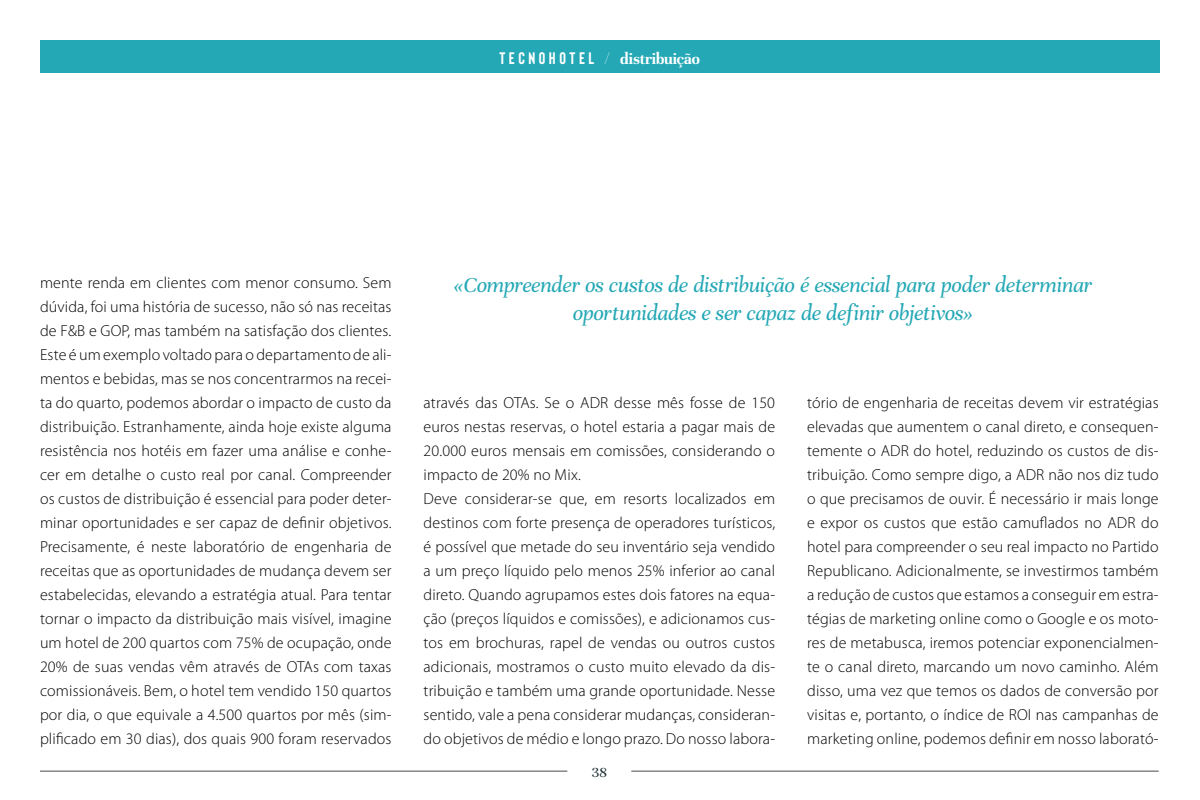
<style>
.page{position:relative;width:1200px;height:800px;background:#fff}
.page>*{position:absolute;margin:0;border:0;box-sizing:border-box;transform-origin:0 0}
.t1{font:italic 23.28px/27.9px "Unna";letter-spacing:-.015em;color:#24a8b5;text-align:center}
.t2{font:700 16.68px "Unna";letter-spacing:-.015em;color:#fff}
.t3{font:300 16px/24px "Myriad Pro";letter-spacing:.01em;color:#000;text-align:justify}
.t4{font:15.16px "Unna";color:#172a2f}
.s1{font-family:"Bison"}
.s2{font-family:"Bebas Neue";font-weight:300}
</style>
<div class="page">
<hr style="left:40px;top:771px;width:527px;height:1px;background:#4a4a49">
<hr style="left:631px;top:771px;width:528px;height:1px;background:#4a4a49">
<div style="left:40px;top:40px;width:1120px;height:33px;background:#24a8b5"></div>
<p class="t2" style="left:499px;top:49px;width:202px"><span class="s1">T E C N O H O T E l</span> <span class="s2">/</span> distribuição</p>
<p class="t3" style="left:40px;top:271px;width:353px">mente renda em clientes com menor consumo. Sem dúvida, foi uma história de sucesso, não só nas receitas de F&amp;B e GOP, mas também na satisfação dos clientes.<br>Este é um exemplo voltado para o departamento de ali&shy;mentos e bebidas, mas se nos concentrarmos na recei&shy;ta do quarto, podemos abordar o impacto de custo da distribuição. Estranhamente, ainda hoje existe alguma resistência nos hotéis em fazer uma análise e conhe&shy;cer em detalhe o custo real por canal. Compreender os custos de distribuição é essencial para poder deter&shy;minar oportunidades e ser capaz de definir objetivos.<br>Precisamente, é neste laboratório de engenharia de receitas que as oportunidades de mudança devem ser estabelecidas, elevando a estratégia atual. Para tentar tornar o impacto da distribuição mais visível, imagine um hotel de 200 quartos com 75% de ocupação, onde 20% de suas vendas vêm através de OTAs com taxas comissionáveis. Bem, o hotel tem vendido 150 quartos por dia, o que equivale a 4.500 quartos por mês (sim&shy;plificado em 30 dias), dos quais 900 foram reservados</p>
<h1 class="t1" style="left:454px;top:271px;width:640px">«Compreender os custos de distribuição é essencial para poder determinar oportunidades e ser capaz de definir objetivos»</h1>
<p class="t3" style="left:424px;top:391px;width:353px;text-align:left">através das OTAs. Se o ADR desse mês fosse de 150 euros nestas reservas, o hotel estaria a pagar mais de 20.000 euros mensais em comissões, considerando o impacto de 20% no Mix.<br>Deve considerar-se que, em resorts localizados em destinos com forte presença de operadores turísticos, é possível que metade do seu inventário seja vendido a um preço líquido pelo menos 25% inferior ao canal direto. Quando agrupamos estes dois fatores na equa&shy;ção (preços líquidos e comissões), e adicionamos cus&shy;tos em brochuras, rapel de vendas ou outros custos adicionais, mostramos o custo muito elevado da dis&shy;tribuição e também uma grande oportunidade. Nesse sentido, vale a pena considerar mudanças, consideran&shy;do objetivos de médio e longo prazo. Do nosso labora-</p>
<p class="t3" style="left:807px;top:391px;width:353px">tório de engenharia de receitas devem vir estratégias elevadas que aumentem o canal direto, e consequen&shy;temente o ADR do hotel, reduzindo os custos de dis&shy;tribuição. Como sempre digo, a ADR não nos diz tudo o que precisamos de ouvir. É necessário ir mais longe e expor os custos que estão camuflados no ADR do hotel para compreender o seu real impacto no Partido Republicano. Adicionalmente, se investirmos também a redução de custos que estamos a conseguir em estra&shy;tégias de marketing online como o Google e os moto&shy;res de metabusca, iremos potenciar exponencialmen&shy;te o canal direto, marcando um novo caminho. Além disso, uma vez que temos os dados de conversão por visitas e, portanto, o índice de ROI nas campanhas de marketing online, podemos definir em nosso laborató-</p>
<p class="t4" style="left:592px;top:763px;width:17px">38</p>
</div>
